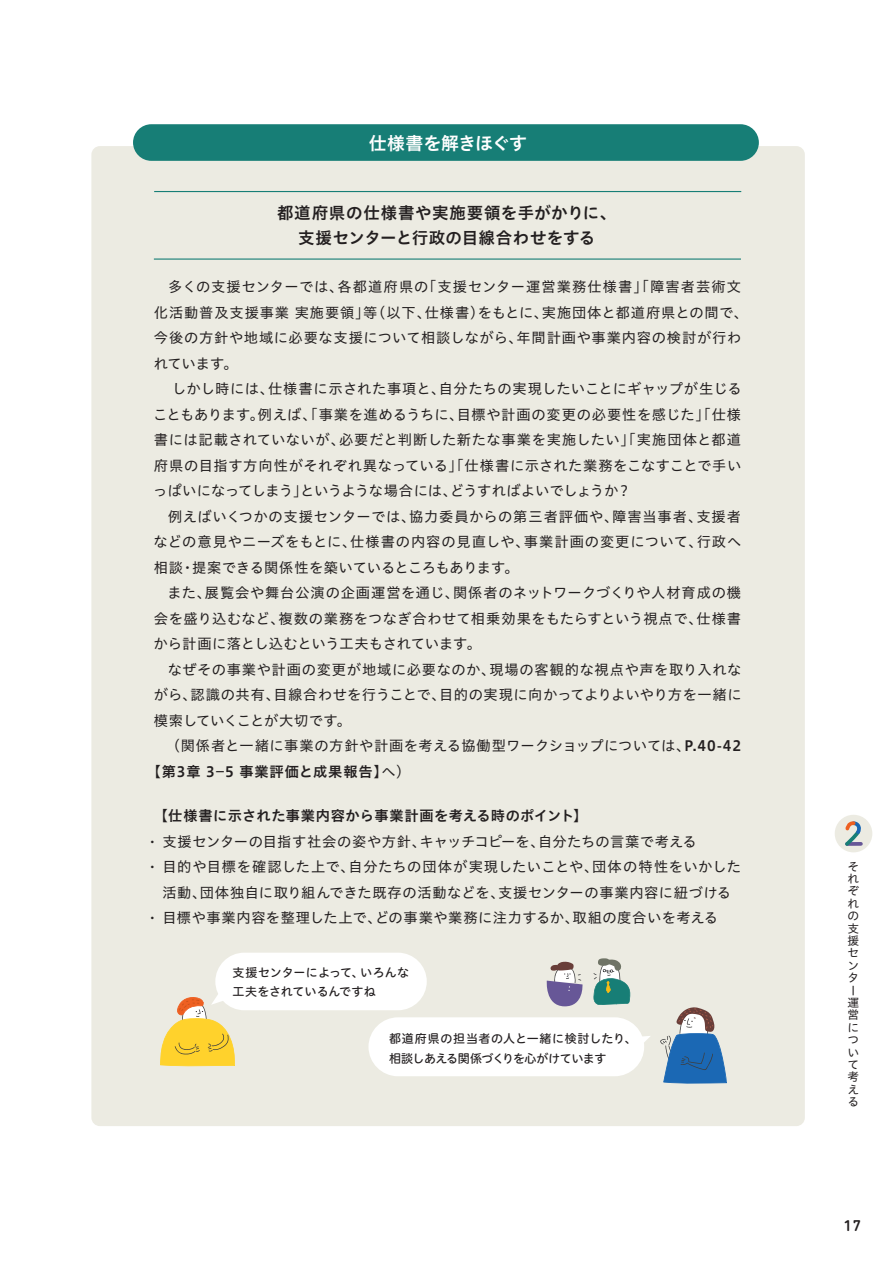
<style>
.page{position:relative;width:893px;height:1263px;background:#fff}
.page>*{position:absolute;margin:0;border:0;box-sizing:border-box;transform-origin:0 0}
.t1{font:18px "Hiragino UD Sans Std N W6";letter-spacing:-.025em;color:#fff}
.t2{font:16.5px/25.5px "Hiragino UD Sans Std N W6";letter-spacing:.025em;color:#231f20;text-align:center}
.t3{font:500 15.9px "DIN Next Rounded LT Pro";color:#231f20}
.t4{font:14.25px/25.5px "Hiragino UD Sans Std W4";letter-spacing:.03em;color:#231f20;text-align:justify}
.t5{font:14.25px/25.5px "Hiragino UD Sans Std W4";letter-spacing:.06em;color:#231f20}
.t6{font:14.25px/25.5px "Hiragino UD Sans Std N W4";letter-spacing:.035em;color:#231f20;text-align:center}
.t7{font:14.25px "Hiragino UD Sans Std N W4";letter-spacing:.015em;color:#231f20}
.t8{font:14.25px "Hiragino UD Sans Std N W6";letter-spacing:.03em;color:#231f20}
.t9{font:14.25px "Hiragino UD Sans Std W6";letter-spacing:.06em;color:#231f20}
.t10{font:12px/19.5px "Hiragino UD Sans R Std N W5";letter-spacing:-.01em;color:#231f20}
.t11{font:11.7px/12.5px "Hiragino UD Sans Std W4";color:#231f20}
.s1{font-family:"Hiragino UD Sans Std W6"}
.s2{font-family:"Hiragino UD Sans Std W4"}
</style>
<div class="page">
<div style="left:91px;top:146px;width:714px;height:980px;background:#ecebe2;border-radius:9px"></div>
<div style="left:133px;top:124px;width:626px;height:37px;background:#177e76;border-radius:18px"></div>
<hr style="left:154px;top:258px;width:587px;height:2px;background:#177e76">
<hr style="left:154px;top:191px;width:587px;height:1px;background:#177e76">
<div style="left:215px;top:953px;width:212px;height:57px;background:#fff;border-radius:29px"></div>
<div style="left:368px;top:1017px;width:276px;height:59px;background:#fff;border-radius:29px"></div>
<svg style="left:660px;top:1007px;width:67px;height:77px"></svg>
<svg style="left:642px;top:1036px;width:8px;height:6px"></svg>
<svg style="left:160px;top:995px;width:75px;height:72px"></svg>
<svg style="left:546px;top:961px;width:37px;height:46px"></svg>
<svg style="left:593px;top:958px;width:37px;height:47px"></svg>
<div style="left:835px;top:815px;width:37px;height:37px;background:#ecebe2;border-radius:50%"></div>
<svg style="left:845px;top:821px;width:18px;height:25px"></svg>
<p class="t1" style="left:369px;top:129px;width:160px">仕様書を解きほぐす</p>
<p class="t2" style="left:277px;top:199px;width:341px">都道府県の仕様書や実施要領を手がかりに、支援センターと行政の目線合わせをする</p>
<p class="t5" style="left:154px;top:273px;width:596px;text-indent:14px">多くの支援センターでは、各都道府県の「支援センター運営業務仕様書」「障害者芸術文化活動普及支援事業 実施要領」等（以下、仕様書）をもとに、実施団体と都道府県との間で、今後の方針や地域に必要な支援について相談しながら、年間計画や事業内容の検討が行われています。</p>
<p class="t4" style="left:153px;top:375px;width:590px;text-indent:19px">しかし時には、仕様書に示された事項と、自分たちの実現したいことにギャップが生じることもあります。例えば、「事業を進めるうちに、目標や計画の変更の必要性を感じた」「仕様書には記載されていないが、必要だと判断した新たな事業を実施したい」「実施団体と都道府県の目指す方向性がそれぞれ異なっている」「仕様書に示された業務をこなすことで手いっぱいになってしまう」というような場合には、どうすればよいでしょうか？</p>
<p class="t4" style="left:154px;top:503px;width:589px;text-indent:15px">例えばいくつかの支援センターでは、協力委員からの第三者評価や、障害当事者、支援者などの意見やニーズをもとに、仕様書の内容の見直しや、事業計画の変更について、行政へ相談・提案できる関係性を築いているところもあります。</p>
<p class="t4" style="left:154px;top:579px;width:589px;text-indent:14px">また、展覧会や舞台公演の企画運営を通じ、関係者のネットワークづくりや人材育成の機会を盛り込むなど、複数の業務をつなぎ合わせて相乗効果をもたらすという視点で、仕様書から計画に落とし込むという工夫もされています。</p>
<p class="t4" style="left:154px;top:656px;width:589px;text-indent:14px">なぜその事業や計画の変更が地域に必要なのか、現場の客観的な視点や声を取り入れながら、認識の共有、目線合わせを行うことで、目的の実現に向かってよりよいやり方を一緒に模索していくことが大切です。</p>
<p class="t4" style="left:166px;top:732px;width:577px">（関係者と一緒に事業の方針や計画を考える協働型ワークショップについては、<span class="s1">P.40-42</span></p>
<p class="t9" style="left:147px;top:760px;width:265px">【第3章 3-5 事業評価と成果報告】<span class="s2">へ）</span></p>
<p class="t8" style="left:154px;top:805px;width:435px">【仕様書に示された事業内容から事業計画を考える時のポイント】</p>
<p class="t7" style="left:150px;top:830px;width:549px">• 支援センターの目指す社会の姿や方針、キャッチコピーを、自分たちの言葉で考える</p>
<p class="t6" style="left:150px;top:853px;width:593px">• 目的や目標を確認した上で、自分たちの団体が実現したいことや、団体の特性をいかした活動、団体独自に取り組んできた既存の活動などを、支援センターの事業内容に紐づける</p>
<p class="t6" style="left:150px;top:904px;width:570px">• 目標や事業内容を整理した上で、どの事業や業務に注力するか、取組の度合いを考える</p>
<p class="t10" style="left:233px;top:962px;width:178px">支援センターによって、いろんな工夫をされているんですね</p>
<p class="t10" style="left:389px;top:1028px;width:249px">都道府県の担当者の人と一緒に検討したり、相談しあえる関係づくりを心がけています</p>
<p class="t11" style="left:847px;top:859px;width:13px">それぞれの支援センター運営について考える</p>
<p class="t3" style="left:844px;top:1216px;width:19px">17</p>
</div>
